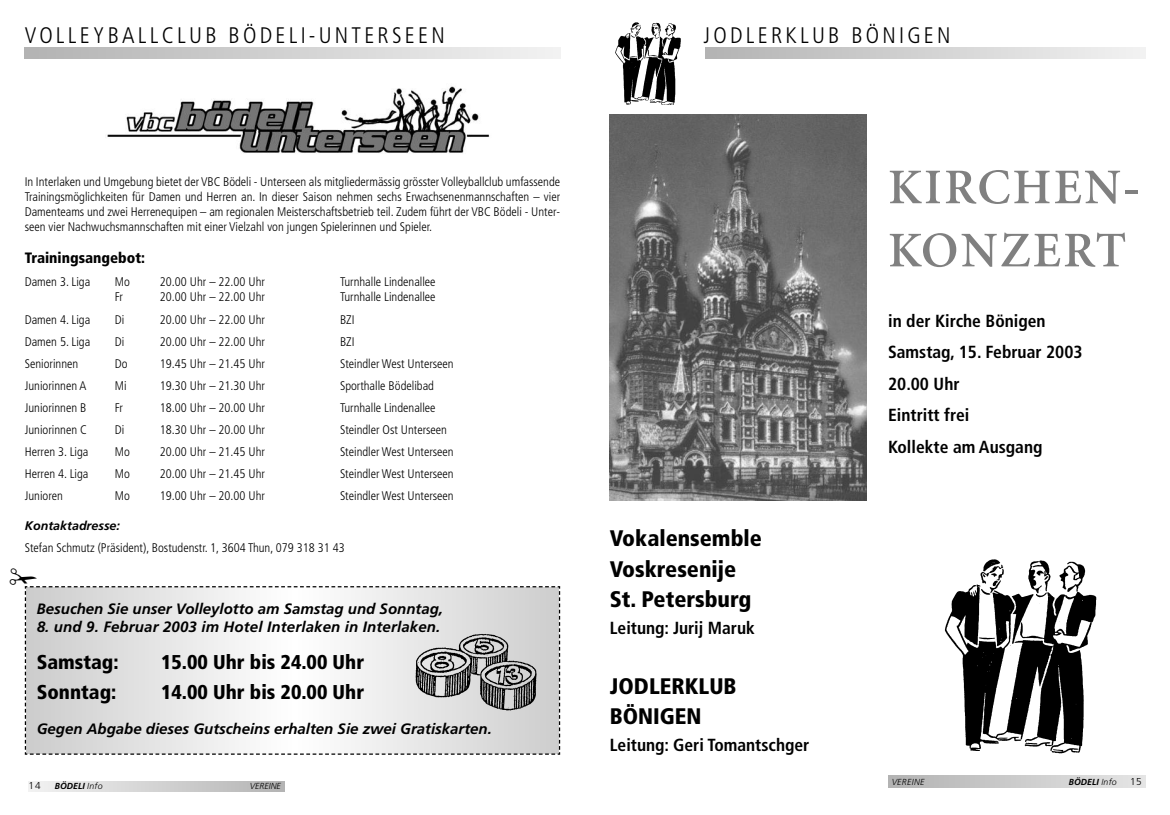
<style>
.page{position:relative;width:1170px;height:815px;background:#fff}
.page>*{position:absolute;margin:0;border:0;box-sizing:border-box;transform-origin:0 0}
.t1{font:600 50px/63.1px "Minion";letter-spacing:.05em;color:#808080}
.t2{font:900 condensed 22.5px/30.5px "Frutiger";color:#000}
.t3{font:300 condensed 22.5px "Frutiger";letter-spacing:.145em;color:#000}
.t4{font:900 condensed 20px "Frutiger";color:#000}
.t5{font:700 condensed 17.5px/31.6px "Frutiger";color:#000}
.t6{font:italic 700 15px "Frutiger";color:#000}
.t7{font:900 condensed 15px "Frutiger";color:#000}
.t8{font:300 condensed 12.5px/15px "Frutiger";color:#000;text-align:justify}
.t9{font:italic 700 12.5px "Frutiger";color:#000}
.t10{font:300 10px "Frutiger";color:#000}
.t11{font:italic 700 8.75px "Frutiger";color:#000}
.t12{font:italic 300 8.75px "Frutiger LT Std";letter-spacing:.035em;color:#000}
.t13{font:italic 300 8.75px "Frutiger LT Std";letter-spacing:.015em;color:#000}
.s1{font-family:"Frutiger LT Std";font-weight:300}
</style>
<div class="page">
<svg style="left:888px;top:775px;width:256px;height:13px;background:#cbcbcb"></svg>
<svg style="left:705px;top:48px;width:439px;height:10px;background:#d2d2d2"></svg>
<img style="left:615px;top:22px;width:66px;height:83px">
<img style="left:944px;top:559px;width:153px;height:195px">
<img style="left:609px;top:114px;width:257px;height:386px">
<svg style="left:25px;top:48px;width:535px;height:10px;background:#d2d2d2"></svg>
<img style="left:107px;top:86px;width:383px;height:67px">
<svg style="left:28px;top:781px;width:257px;height:11px;background:#d2d2d2"></svg>
<svg style="left:24px;top:586px;width:536px;height:169px"></svg>
<h2 class="t3" style="left:25px;top:26px;width:421px">VOLLEYBALLCLUB BÖDELI-UNTERSEEN</h2>
<h2 class="t3" style="left:703px;top:26px;width:248px">JODLERKLUB BÖNIGEN</h2>
<p class="t8" style="left:25px;top:176px;width:537px">In Interlaken und Umgebung bietet der VBC Bödeli - Unterseen als mitgliedermässig grösster Volleyballclub umfassende Trainingsmöglichkeiten für Damen und Herren an. In dieser Saison nehmen sechs Erwachsenenmannschaften – vier Damenteams und zwei Herrenequipen – am regionalen Meisterschaftsbetrieb teil. Zudem führt der VBC Bödeli - Unter&shy;seen vier Nachwuchsmannschaften mit einer Vielzahl von jungen Spielerinnen und Spieler.</p>
<p class="t7" style="left:25px;top:252px;width:122px">Trainingsangebot:</p>
<p class="t8" style="left:25px;top:276px;width:67px">Damen 3. Liga</p>
<p class="t8" style="left:115px;top:276px;width:17px">Mo</p>
<p class="t8" style="left:160px;top:276px;width:107px">20.00 Uhr – 22.00 Uhr</p>
<p class="t8" style="left:340px;top:276px;width:97px">Turnhalle Lindenallee</p>
<p class="t8" style="left:115px;top:291px;width:10px">Fr</p>
<p class="t8" style="left:160px;top:291px;width:107px">20.00 Uhr – 22.00 Uhr</p>
<p class="t8" style="left:340px;top:291px;width:97px">Turnhalle Lindenallee</p>
<p class="t8" style="left:25px;top:313px;width:67px">Damen 4. Liga</p>
<p class="t8" style="left:115px;top:313px;width:11px">Di</p>
<p class="t8" style="left:160px;top:313px;width:107px">20.00 Uhr – 22.00 Uhr</p>
<p class="t8" style="left:340px;top:313px;width:16px">BZI</p>
<p class="t8" style="left:25px;top:335px;width:67px">Damen 5. Liga</p>
<p class="t8" style="left:115px;top:335px;width:11px">Di</p>
<p class="t8" style="left:160px;top:335px;width:107px">20.00 Uhr – 22.00 Uhr</p>
<p class="t8" style="left:340px;top:335px;width:16px">BZI</p>
<p class="t8" style="left:25px;top:357px;width:55px">Seniorinnen</p>
<p class="t8" style="left:115px;top:357px;width:14px">Do</p>
<p class="t8" style="left:160px;top:357px;width:107px">19.45 Uhr – 21.45 Uhr</p>
<p class="t8" style="left:340px;top:357px;width:115px">Steindler West Unterseen</p>
<p class="t8" style="left:25px;top:379px;width:63px">Juniorinnen A</p>
<p class="t8" style="left:115px;top:379px;width:13px">Mi</p>
<p class="t8" style="left:160px;top:379px;width:107px">19.30 Uhr – 21.30 Uhr</p>
<p class="t8" style="left:340px;top:379px;width:95px">Sporthalle Bödelibad</p>
<p class="t8" style="left:25px;top:401px;width:63px">Juniorinnen B</p>
<p class="t8" style="left:115px;top:401px;width:10px">Fr</p>
<p class="t8" style="left:160px;top:401px;width:107px">18.00 Uhr – 20.00 Uhr</p>
<p class="t8" style="left:340px;top:401px;width:97px">Turnhalle Lindenallee</p>
<p class="t8" style="left:25px;top:423px;width:64px">Juniorinnen C</p>
<p class="t8" style="left:115px;top:423px;width:11px">Di</p>
<p class="t8" style="left:160px;top:423px;width:107px">18.30 Uhr – 20.00 Uhr</p>
<p class="t8" style="left:340px;top:423px;width:108px">Steindler Ost Unterseen</p>
<p class="t8" style="left:25px;top:445px;width:65px">Herren 3. Liga</p>
<p class="t8" style="left:115px;top:445px;width:17px">Mo</p>
<p class="t8" style="left:160px;top:445px;width:107px">20.00 Uhr – 21.45 Uhr</p>
<p class="t8" style="left:340px;top:445px;width:115px">Steindler West Unterseen</p>
<p class="t8" style="left:25px;top:467px;width:65px">Herren 4. Liga</p>
<p class="t8" style="left:115px;top:467px;width:17px">Mo</p>
<p class="t8" style="left:160px;top:467px;width:107px">20.00 Uhr – 21.45 Uhr</p>
<p class="t8" style="left:340px;top:467px;width:115px">Steindler West Unterseen</p>
<p class="t8" style="left:25px;top:489px;width:40px">Junioren</p>
<p class="t8" style="left:115px;top:489px;width:17px">Mo</p>
<p class="t8" style="left:160px;top:489px;width:107px">19.00 Uhr – 20.00 Uhr</p>
<p class="t8" style="left:340px;top:489px;width:115px">Steindler West Unterseen</p>
<p class="t9" style="left:25px;top:521px;width:97px">Kontaktadresse:</p>
<p class="t8" style="left:25px;top:541px;width:321px">Stefan Schmutz (Präsident), Bostudenstr. 1, 3604 Thun, 079 318 31 43</p>
<p class="t6" style="left:37px;top:602px;width:408px">Besuchen Sie unser Volleylotto am Samstag und Sonntag,</p>
<p class="t6" style="left:37px;top:620px;width:405px">8. und 9. Februar 2003 im Hotel Interlaken in Interlaken.</p>
<h3 class="t4" style="left:37px;top:654px;width:83px">Samstag:</h3>
<h3 class="t4" style="left:161px;top:654px;width:204px">15.00 Uhr bis 24.00 Uhr</h3>
<h3 class="t4" style="left:37px;top:684px;width:81px">Sonntag:</h3>
<h3 class="t4" style="left:161px;top:684px;width:204px">14.00 Uhr bis 20.00 Uhr</h3>
<p class="t6" style="left:37px;top:722px;width:456px">Gegen Abgabe dieses Gutscheins erhalten Sie zwei Gratiskarten.</p>
<p class="t10" style="left:28px;top:782px;width:14px">14</p>
<p class="t11" style="left:55px;top:782px;width:50px">BÖDELI <span class="s1">Info</span></p>
<p class="t13" style="left:250px;top:782px;width:33px">VEREINE</p>
<h2 class="t2" style="left:609px;top:525px;width:154px">Vokalensemble<br>Voskresenije<br>St. Petersburg</h2>
<h3 class="t5" style="left:609px;top:613px;width:147px">Leitung: Jurij Maruk</h3>
<h2 class="t2" style="left:609px;top:673px;width:128px">JODLERKLUB<br>BÖNIGEN</h2>
<h3 class="t5" style="left:609px;top:731px;width:201px">Leitung: Geri Tomantschger</h3>
<h1 class="t1" style="left:888px;top:160px;width:253px">KIRCHEN-<br>KONZERT</h1>
<h3 class="t5" style="left:888px;top:306px;width:196px">in der Kirche Bönigen<br>Samstag, 15. Februar 2003<br>20.00 Uhr<br>Eintritt frei<br>Kollekte am Ausgang</h3>
<p class="t12" style="left:891px;top:778px;width:34px">VEREINE</p>
<p class="t11" style="left:1068px;top:778px;width:50px">BÖDELI <span class="s1">Info</span></p>
<p class="t10" style="left:1129px;top:777px;width:13px">15</p>
</div>
